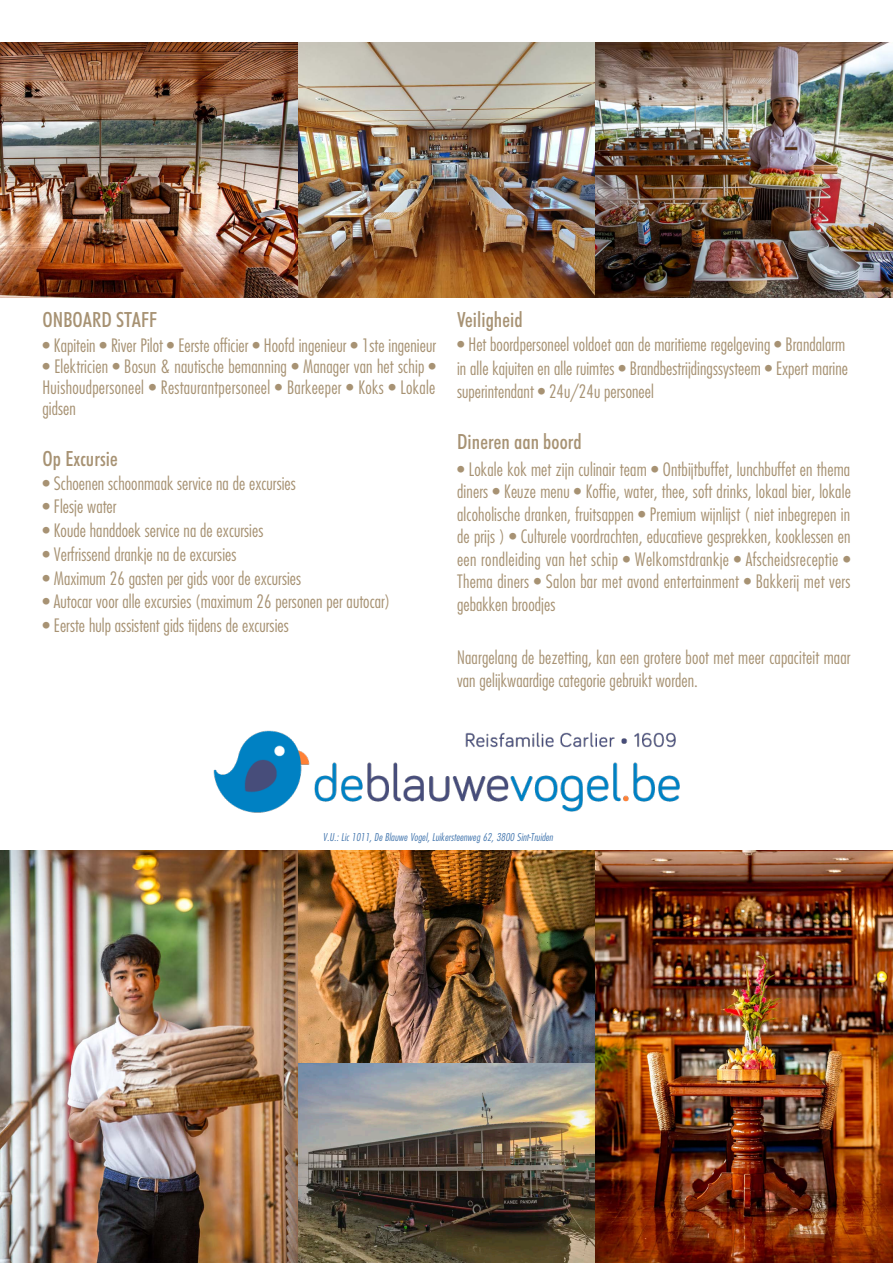
<style>
.page{position:relative;width:893px;height:1263px;background:#fff}
.page>*{position:absolute;margin:0;border:0;box-sizing:border-box;transform-origin:0 0}
.PARCOURS_BODY{font:500 condensed 21px "Futura BT";letter-spacing:.005em;color:#a79273}
.PARCOURS_BODY-2{font:300 condensed 18px/22.5px "Futura LT";letter-spacing:.005em;color:#a79273;text-align:justify}
.Normal_e{font:italic 300 condensed 10.5px "Futura LT";letter-spacing:.01em;color:#4376ae}
</style>
<div class="page">
<img style="left:0;top:43px;width:893px;height:255px">
<img style="left:0;top:850px;width:893px;height:413px">
<img style="left:213px;top:730px;width:467px;height:83px">
<p class="PARCOURS_BODY" style="left:43px;top:307px;width:116px">ONBOARD STAFF</p>
<p class="PARCOURS_BODY-2" style="left:43px;top:334px;width:395px">• Kapitein • River Pilot • Eerste officier • Hoofd ingenieur • 1ste ingenieur</p>
<p class="PARCOURS_BODY-2" style="left:43px;top:356px;width:395px;line-height:21px">• Elektricien • Bosun &amp; nautische bemanning • Manager van het schip • Huishoudpersoneel • Restaurantpersoneel • Barkeeper • Koks • Lokale gidsen</p>
<p class="PARCOURS_BODY" style="left:43px;top:446px;width:77px">Op Excursie</p>
<p class="PARCOURS_BODY-2" style="left:43px;top:472px;width:255px">• Schoenen schoonmaak service na de excursies</p>
<p class="PARCOURS_BODY-2" style="left:43px;top:495px;width:75px">• Flesje water</p>
<p class="PARCOURS_BODY-2" style="left:43px;top:519px;width:222px">• Koude handdoek service na de excursies</p>
<p class="PARCOURS_BODY-2" style="left:43px;top:543px;width:195px">• Verfrissend drankje na de excursies</p>
<p class="PARCOURS_BODY-2" style="left:43px;top:567px;width:260px">• Maximum 26 gasten per gids voor de excursies</p>
<p class="PARCOURS_BODY-2" style="left:43px;top:590px;width:349px">• Autocar voor alle excursies (maximum 26 personen per autocar)</p>
<p class="PARCOURS_BODY-2" style="left:43px;top:614px;width:248px">• Eerste hulp assistent gids tijdens de excursies</p>
<p class="PARCOURS_BODY" style="left:457px;top:307px;width:67px">Veiligheid</p>
<p class="PARCOURS_BODY-2" style="left:457px;top:333px;width:390px">• Het boordpersoneel voldoet aan de maritieme regelgeving • Brandalarm</p>
<p class="PARCOURS_BODY-2" style="left:457px;top:357px;width:392px">in alle kajuiten en alle ruimtes • Brandbestrijdingssysteem • Expert marine</p>
<p class="PARCOURS_BODY-2" style="left:457px;top:380px;width:198px">superintendant • 24u/24u personeel</p>
<p class="PARCOURS_BODY" style="left:457px;top:429px;width:126px">Dineren aan boord</p>
<p class="PARCOURS_BODY-2" style="left:457px;top:458px;width:395px">• Lokale kok met zijn culinair team • Ontbijtbuffet, lunchbuffet en thema diners • Keuze menu • Koffie, water, thee, soft drinks, lokaal bier, lokale alcoholische dranken, fruitsappen • Premium wijnlijst ( niet inbegrepen in de prijs ) • Culturele voordrachten, educatieve gesprekken, kooklessen en een rondleiding van het schip • Welkomstdrankje • Afscheidsreceptie • Thema diners • Salon bar met avond entertainment • Bakkerij met vers gebakken broodjes</p>
<p class="PARCOURS_BODY-2" style="left:457px;top:646px;width:395px">Naargelang de bezetting, kan een grotere boot met meer capaciteit maar van gelijkwaardige categorie gebruikt worden.</p>
<p class="Normal_e" style="left:323px;top:831px;width:232px">V.U.: Lic 1011, De Blauwe Vogel, Luikersteenweg 62, 3800 Sint-Truiden</p>
</div>
